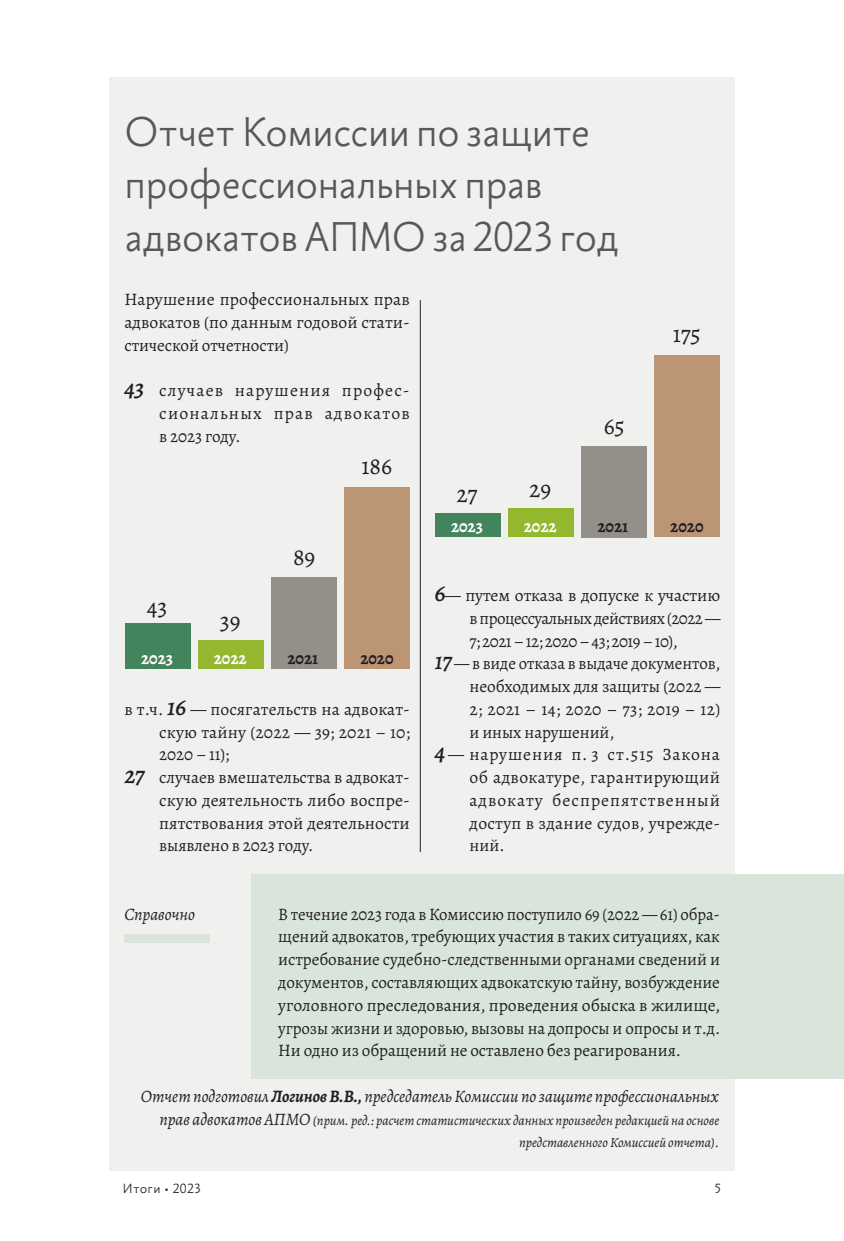
<style>
.page{position:relative;width:844px;height:1241px;background:#fff}
.page>*{position:absolute;margin:0;border:0;box-sizing:border-box;transform-origin:0 0}
.t1{font:300 43.75px/52.5px "Bureausans";letter-spacing:-.025em;color:#57585a}
.t2{font:24.5px "Alegreya";letter-spacing:-.005em;color:#231f20}
.t3{font:17.5px/22.8px "Alegreya";letter-spacing:.005em;color:#231f20;text-align:justify}
.t4{font:17.5px/22.8px "Alegreya";letter-spacing:.005em;color:#231f20;text-align:justify;scale:.95 1}
.t5{font:italic 17.5px "Alegreya";letter-spacing:-.005em;color:#231f20}
.t6{font:17.5px "Alegreya";letter-spacing:-.03em;color:#231f20}
.t7{font:17.5px "Alegreya";letter-spacing:.05em;color:#231f20}
.t8{font:17.5px "Alegreya";letter-spacing:.055em;color:#231f20}
.t9{font:700 17.5px "Alegreya";letter-spacing:-.005em;color:#fff}
.t10{font:700 17.5px "Alegreya";letter-spacing:-.005em;color:#231f20}
.t11{font:italic 14px/22.8px "Alegreya";letter-spacing:-.005em;color:#231f20;text-align:right}
.t12{font:300 14px "Bureausans";letter-spacing:.015em;color:#231f20}
.s1{font-weight:500;font-style:italic;font-size:24.5px}
.s2{font-weight:700}
.s3{font-size:17.5px}
</style>
<div class="page">
<div style="left:109px;top:77px;width:625px;height:1093px;background:#f0f0ef"></div>
<div style="left:344px;top:487px;width:66px;height:181px;background:#bc9575"></div>
<div style="left:271px;top:577px;width:66px;height:91px;background:#938f89"></div>
<div style="left:198px;top:640px;width:66px;height:28px;background:#94b730"></div>
<div style="left:125px;top:623px;width:66px;height:45px;background:#43845d"></div>
<div style="left:252px;top:874px;width:591px;height:204px;background:#d9e5da"></div>
<div style="left:124px;top:933px;width:85px;height:9px;background:#d9e5da"></div>
<hr style="left:420px;top:300px;width:1px;height:551px;background:#231f20">
<div style="left:654px;top:355px;width:65px;height:182px;background:#bc9575"></div>
<div style="left:581px;top:446px;width:65px;height:91px;background:#938f89"></div>
<div style="left:508px;top:508px;width:65px;height:29px;background:#94b730"></div>
<div style="left:435px;top:513px;width:65px;height:24px;background:#43845d"></div>
<h1 class="t1" style="left:124px;top:107px;width:496px">Отчет Комиссии по защите профессиональных прав адвокатов АПМО за 2023 год</h1>
<p class="t3" style="left:124px;top:288px;width:287px">Нарушение профессиональных прав адвокатов (по данным годовой стати&shy;стической отчетности)</p>
<p class="t3" style="left:159px;top:379px;width:252px;text-indent:-35px"><span class="s1">43</span> случаев нарушения профес&shy;сиональных прав адвокатов в 2023 году.</p>
<h2 class="t2" style="left:361px;top:450px;width:32px">186</h2>
<h2 class="t2" style="left:456px;top:478px;width:23px">27</h2>
<h2 class="t2" style="left:529px;top:473px;width:24px">29</h2>
<h2 class="t2" style="left:603px;top:410px;width:23px">65</h2>
<h2 class="t2" style="left:672px;top:319px;width:30px">175</h2>
<h2 class="t2" style="left:147px;top:591px;width:22px">43</h2>
<h2 class="t2" style="left:220px;top:605px;width:22px">39</h2>
<h2 class="t2" style="left:293px;top:541px;width:24px">89</h2>
<p class="t9" style="left:141px;top:645px;width:34px">2023</p>
<p class="t9" style="left:214px;top:645px;width:34px">2022</p>
<p class="t10" style="left:287px;top:645px;width:32px">2021</p>
<p class="t10" style="left:360px;top:645px;width:35px">2020</p>
<p class="t3" style="left:124px;top:697px;width:287px">в т.ч. <span class="s1">16</span> — посягательств на адвокат-</p>
<p class="t3" style="left:159px;top:720px;width:252px">скую тайну (2022 — 39; 2021 – 10;</p>
<p class="t3" style="left:159px;top:743px;width:71px">2020 –11);</p>
<p class="t3" style="left:124px;top:765px;width:286px"><span class="s1">27</span> случаев вмешательства в адвокат-</p>
<p class="t3" style="left:159px;top:788px;width:252px">скую деятельность либо воспре-</p>
<p class="t3" style="left:159px;top:811px;width:252px">пятствования этой деятельности</p>
<p class="t3" style="left:159px;top:834px;width:155px">выявлено в 2023 году.</p>
<p class="t9" style="left:451px;top:514px;width:34px">2023</p>
<p class="t9" style="left:523px;top:514px;width:34px">2022</p>
<p class="t10" style="left:597px;top:514px;width:32px">2021</p>
<p class="t10" style="left:670px;top:514px;width:35px">2020</p>
<p class="t3" style="left:434px;top:583px;width:287px"><span class="s1">6</span>— путем отказа в допуске к участию</p>
<p class="t6" style="left:469px;top:606px;width:252px">в процессуальныхдействиях(2022 —</p>
<p class="t6" style="left:469px;top:629px;width:210px">7; 2021 –12; 2020 –43; 2019 –10),</p>
<p class="t4" style="left:434px;top:652px;width:302px"><span class="s1">17</span> —в виде отказа в выдаче документов,</p>
<p class="t3" style="left:469px;top:674px;width:252px">необходимых для защиты (2022 —</p>
<p class="t3" style="left:469px;top:697px;width:252px">2; 2021 – 14; 2020 – 73; 2019 – 12)</p>
<p class="t3" style="left:469px;top:720px;width:146px">и иных нарушений,</p>
<p class="t7" style="left:434px;top:743px;width:286px"><span class="s1">4</span> — нарушения п. 3 ст.515 Закона</p>
<p class="t3" style="left:469px;top:765px;width:252px">об адвокатуре, гарантирующий</p>
<p class="t8" style="left:469px;top:788px;width:252px">адвокату беспрепятственный</p>
<p class="t3" style="left:469px;top:811px;width:252px">доступ в здание судов, учрежде-</p>
<p class="t3" style="left:469px;top:834px;width:37px">ний.</p>
<p class="t5" style="left:124px;top:901px;width:72px">Справочно</p>
<p class="t4" style="left:278px;top:902px;width:466px">В течение 2023 года в Комиссию поступило 69 (2022 —61) обра&shy;щений адвокатов, требующих участия в таких ситуациях, как истребование судебно-следственными органами сведений и документов, составляющих адвокатскую тайну, возбуждение уголовного преследования, проведения обыска в жилище, угрозы жизни и здоровью, вызовы на допросы и опросы и т.д.<br>Ни одно из обращений не оставлено без реагирования.</p>
<p class="t5" style="left:141px;top:1083px;width:579px">Отчет подготовил <span class="s2">Логинов В.В.,</span> председатель Комиссии по защите профессиональных</p>
<p class="t11" style="left:159px;top:1107px;width:561px"><span class="s3">прав адвокатов АПМО</span> (прим. ред.: расчет статистических данных произведен редакцией на основе представленного Комиссией отчета).</p>
<p class="t12" style="left:123px;top:1179px;width:80px">Итоги • 2023</p>
<p class="t12" style="left:714px;top:1179px;width:8px">5</p>
</div>
